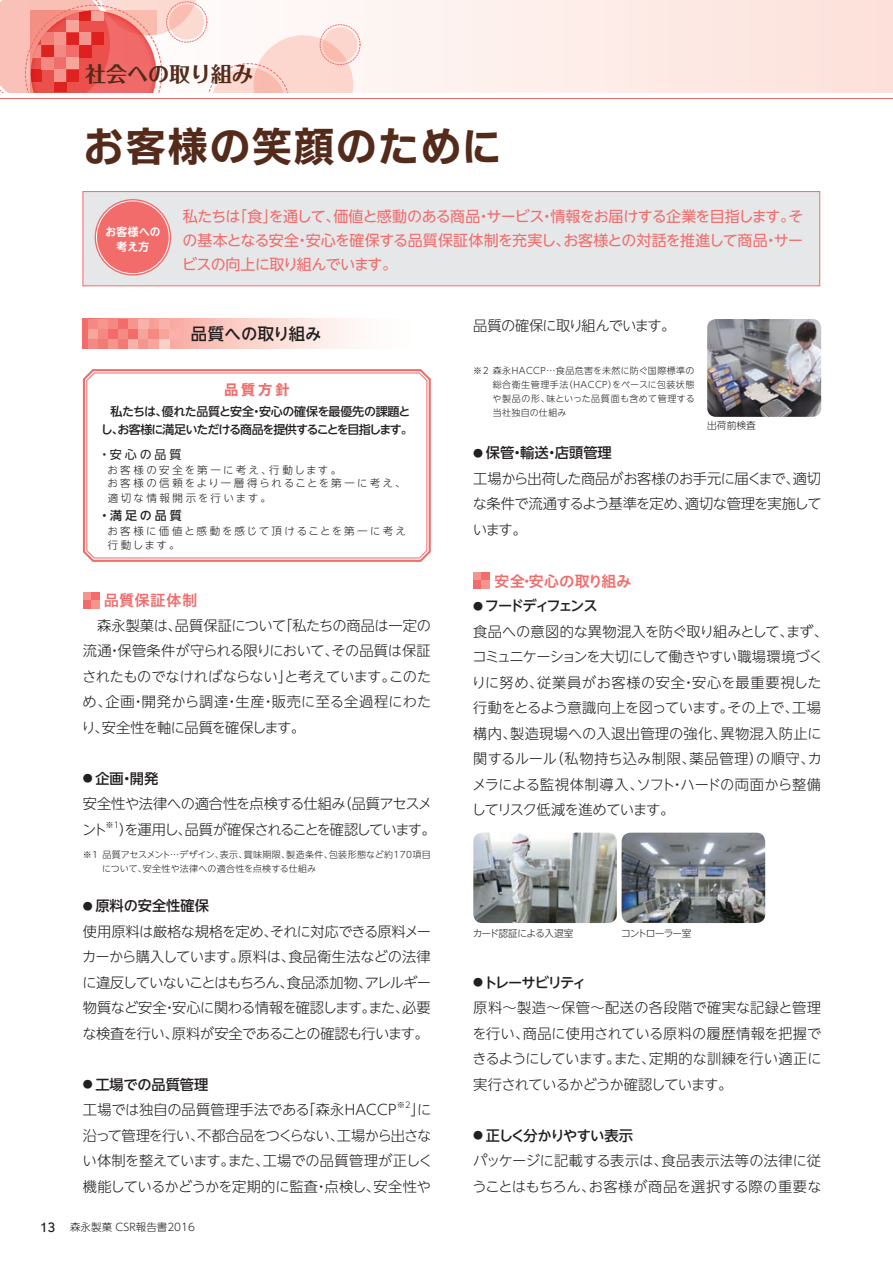
<style>
.page{position:relative;width:893px;height:1263px;background:#fff}
.page>*{position:absolute;margin:0;border:0;box-sizing:border-box;transform-origin:0 0}
.t1{font:41.25px "Ro NOW Std GE";letter-spacing:.02em;color:#542b1a}
.t2{font:700 21px "Folk Pro";color:#542b1a}
.t3{font:500 16.35px "UD Shin Go NT Pro";letter-spacing:.01em;color:#231f20}
.t4{font:15.45px "Hiragino UD Sans Std N W6";color:#f16c6b}
.t5{font:15px/24px "UD Shin Go NT Pro";letter-spacing:-.035em;color:#f16c6b;text-align:justify}
.t6{font:300 14.25px/25.5px "UD Shin Go NT Pro";letter-spacing:-.02em;color:#231f20}
.t7{font:300 14.25px/25.5px "UD Shin Go NT Pro";letter-spacing:-.04em;color:#231f20}
.t8{font:300 14.25px/25.5px "UD Shin Go NT Pro";color:#231f20}
.t9{font:300 14.25px/25.5px "UD Shin Go NT Pro";letter-spacing:.015em;color:#231f20}
.t10{font:300 14.25px "UD Shin Go NT Pro";letter-spacing:-.085em;color:#231f20}
.t11{font:300 14.25px "UD Shin Go NT Pro";letter-spacing:-.05em;color:#231f20}
.t12{font:14.25px "Hira Kaku Std W7";color:#f16c6b}
.t13{font:500 12px/18px "UD Shin Go NT Pro";letter-spacing:-.06em;color:#231f20;text-align:right}
.t14{font:12px "UD Shin Go NT Pro";letter-spacing:.245em;color:#231f20}
.t15{font:700 11.25px/15px "UD Shin Go NT Pro De";letter-spacing:.035em;color:#fff;text-align:center;scale:.95 1}
.t16{font:300 10.5px/14px "UD Shin Go NT Pro";letter-spacing:.21em;color:#231f20}
.t17{font:300 10.5px/13.5px "UD Shin Go NT Pro";letter-spacing:.185em;color:#231f20}
.t18{font:300 10.5px "UD Shin Go Pro";color:#231f20}
.t19{font:300 9.75px "UD Shin Go NT Pro";letter-spacing:-.07em;color:#231f20}
.t20{font:300 9.75px "UD Shin Go NT Pro";letter-spacing:-.09em;color:#231f20}
.t21{font:300 9px/14px "UD Shin Go NT Pro";letter-spacing:.04em;color:#231f20}
.t22{font:300 8.25px "UD Shin Go NT Pro";color:#231f20}
.s1{font-weight:500;font-size:10.05px}
.s2{font-weight:500}
.s3{font-family:"ITC Kabel Std";font-weight:500;font-size:13.8px}
</style>
<div class="page">
<svg style="left:149px;top:319px;width:205px;height:30px"></svg>
<div style="left:88px;top:319px;width:10px;height:10px;background:#f48882"></div>
<div style="left:88px;top:329px;width:10px;height:10px;background:#f7a49b"></div>
<div style="left:88px;top:339px;width:10px;height:10px;background:#f48882"></div>
<div style="left:98px;top:319px;width:10px;height:10px;background:#f5958e"></div>
<div style="left:98px;top:329px;width:10px;height:10px;background:#f48882"></div>
<div style="left:98px;top:339px;width:10px;height:10px;background:#f37b76"></div>
<div style="left:108px;top:319px;width:10px;height:10px;background:#f48882"></div>
<div style="left:108px;top:329px;width:10px;height:10px;background:#f16c6b"></div>
<div style="left:108px;top:339px;width:10px;height:10px;background:#f5958e"></div>
<div style="left:118px;top:319px;width:11px;height:10px;background:#f16c6b"></div>
<div style="left:118px;top:329px;width:11px;height:10px;background:#f48882"></div>
<div style="left:118px;top:339px;width:11px;height:10px;background:#f37b76"></div>
<div style="left:129px;top:319px;width:10px;height:10px;background:#f5958e"></div>
<div style="left:129px;top:329px;width:10px;height:10px;background:#f16c6b"></div>
<div style="left:129px;top:339px;width:10px;height:10px;background:#f9b2a9"></div>
<div style="left:139px;top:329px;width:10px;height:10px;background:#f7a49b"></div>
<div style="left:139px;top:339px;width:10px;height:10px;background:#f5958e"></div>
<div style="left:149px;top:329px;width:10px;height:10px;background:#f48882"></div>
<div style="left:149px;top:339px;width:10px;height:10px;background:#f7a49b"></div>
<div style="left:159px;top:329px;width:10px;height:10px;background:#f7a49b"></div>
<div style="left:159px;top:339px;width:10px;height:10px;background:#fbd0c7"></div>
<div style="left:139px;top:319px;width:10px;height:10px;background:#f9b2a9"></div>
<div style="left:159px;top:319px;width:10px;height:10px;background:#f9b2a9"></div>
<div style="left:169px;top:329px;width:10px;height:10px;background:#f9b2a9"></div>
<div style="left:83px;top:319px;width:5px;height:30px;background:#f16c6b"></div>
<div style="left:83px;top:592px;width:8px;height:8px;background:#f5958e"></div>
<div style="left:83px;top:600px;width:8px;height:8px;background:#f16c6b"></div>
<div style="left:91px;top:592px;width:9px;height:8px;background:#f16c6b"></div>
<div style="left:91px;top:600px;width:9px;height:8px;background:#f5958e"></div>
<div style="left:473px;top:572px;width:9px;height:9px;background:#f5958e"></div>
<div style="left:473px;top:581px;width:9px;height:8px;background:#f16c6b"></div>
<div style="left:482px;top:572px;width:8px;height:9px;background:#f16c6b"></div>
<div style="left:482px;top:581px;width:8px;height:8px;background:#f5958e"></div>
<svg style="left:82px;top:369px;width:349px;height:193px"></svg>
<svg style="left:86px;top:372px;width:342px;height:187px"></svg>
<img style="left:707px;top:319px;width:114px;height:98px">
<img style="left:622px;top:833px;width:143px;height:90px">
<img style="left:473px;top:833px;width:144px;height:90px">
<div style="left:83px;top:191px;width:737px;height:95px;background:#e6e7e9;border:1px solid #f16c6b"></div>
<div style="left:95px;top:199px;width:76px;height:77px;background:#f16c6b;border-radius:50%"></div>
<div style="left:96px;top:201px;width:73px;height:73px;border:1px solid #fff;border-radius:50%"></div>
<svg style="left:198px;top:0;width:695px;height:92px"></svg>
<div style="left:169px;top:4px;width:35px;height:36px;background:#fdded7;border-radius:50%"></div>
<div style="left:166px;top:2px;width:41px;height:40px;border:1px dashed #f16c6b;border-radius:50%"></div>
<div style="left:323px;top:27px;width:34px;height:35px;background:#fcd6cd;border-radius:50%"></div>
<div style="left:320px;top:24px;width:40px;height:41px;border:1px dashed #f16c6b;border-radius:50%"></div>
<svg style="left:206px;top:35px;width:147px;height:57px"></svg>
<svg style="left:0;top:0;width:198px;height:92px"></svg>
<hr style="left:0;top:98px;width:893px;height:1px;background:#f16c6b">
<h2 class="t2" style="left:85px;top:56px;width:169px">社会への取り組み</h2>
<h1 class="t1" style="left:83px;top:119px;width:421px">お客様の笑顔のために</h1>
<p class="t15" style="left:105px;top:224px;width:59px">お客様への考え方</p>
<p class="t5" style="left:182px;top:203px;width:623px">私たちは「食」を通して、価値と感動のある商品・サービス・情報をお届けする企業を目指します。その基本となる安全・安心を確保する品質保証体制を充実し、お客様との対話を推進して商品・サービスの向上に取り組んでいます。</p>
<p class="t3" style="left:191px;top:321px;width:132px">品質への取り組み</p>
<p class="t11" style="left:473px;top:314px;width:203px">品質の確保に取り組んでいます。</p>
<p class="t12" style="left:224px;top:378px;width:67px">品質方針</p>
<p class="t13" style="left:101px;top:402px;width:313px">私たちは、優れた品質と安全・安心の確保を最優先の課題とし、お客様に満足いただける商品を提供することを目指します。</p>
<p class="t14" style="left:98px;top:444px;width:85px">・安心の品質</p>
<p class="t16" style="left:107px;top:463px;width:300px">お客様の安全を第一に考え、行動します。<br>お客様の信頼をより一層得られることを第一に考え、適切な情報開示を行います。</p>
<p class="t13" style="left:99px;top:506px;width:85px">・満足の品質</p>
<p class="t17" style="left:107px;top:524px;width:300px">お客様に価値と感動を感じて頂けることを第一に考え行動します。</p>
<p class="t4" style="left:104px;top:588px;width:95px">品質保証体制</p>
<p class="t6" style="left:82px;top:612px;width:351px;text-align:justify;text-indent:16px">森永製菓は、品質保証について「私たちの商品は一定の流通・保管条件が守られる限りにおいて、その品質は保証されたものでなければならない」と考えています。このため、企画・開発から調達・生産・販売に至る全過程にわたり、安全性を軸に品質を確保します。</p>
<p class="t6" style="left:82px;top:765px;width:352px"><span class="s1">●</span> <span class="s2">企画・開発<br></span>安全性や法律への適合性を点検する仕組み（品質アセスメント</p>
<p class="t22" style="left:105px;top:818px;width:15px">※1</p>
<p class="t10" style="left:119px;top:818px;width:318px">）を運用し、品質が確保されることを確認しています。</p>
<p class="t21" style="left:102px;top:847px;width:330px;text-indent:-19px">※1 品質アセスメント…デザイン、表示、賞味期限、製造条件、包装形態など約170項目について、安全性や法律への適合性を点検する仕組み</p>
<p class="t7" style="left:82px;top:892px;width:351px"><span class="s1">●</span> <span class="s2">原料の安全性確保<br></span>使用原料は厳格な規格を定め、それに対応できる原料メーカーから購入しています。原料は、食品衛生法などの法律に違反していないことはもちろん、食品添加物、アレルギー物質など安全・安心に関わる情報を確認します。また、必要な検査を行い、原料が安全であることの確認も行います。</p>
<p class="t9" style="left:83px;top:1071px;width:315px"><span class="s1">●</span> <span class="s2">工場での品質管理<br></span>工場では独自の品質管理手法である「森永HACCP</p>
<p class="t22" style="left:397px;top:1098px;width:15px">※2</p>
<p class="t6" style="left:83px;top:1096px;width:352px;text-align:justify;text-indent:328px">」に沿って管理を行い、不都合品をつくらない、工場から出さない体制を整えています。また、工場での品質管理が正しく機能しているかどうかを定期的に監査・点検し、安全性や</p>
<p class="t18" style="left:40px;top:1219px;width:156px"><span class="s3">13</span> 森永製菓 CSR報告書2016</p>
<p class="t21" style="left:493px;top:363px;width:204px;text-align:justify;text-indent:-19px">※2 森永HACCP…食品危害を未然に防ぐ国際標準の総合衛生管理手法（HACCP）をベースに包装状態や製品の形、味といった品質面も含めて管理する当社独自の仕組み</p>
<p class="t19" style="left:707px;top:418px;width:50px">出荷前検査</p>
<p class="t6" style="left:473px;top:439px;width:350px"><span class="s1">●</span> <span class="s2">保管・輸送・店頭管理<br></span>工場から出荷した商品がお客様のお手元に届くまで、適切な条件で流通するよう基準を定め、適切な管理を実施しています。</p>
<p class="t4" style="left:494px;top:570px;width:139px">安全・安心の取り組み</p>
<p class="t6" style="left:472px;top:592px;width:358px"><span class="s1">●</span> <span class="s2">フードディフェンス<br></span>食品への意図的な異物混入を防ぐ取り組みとして、まず、コミュニケーションを大切にして働きやすい職場環境づくりに努め、従業員がお客様の安全・安心を最重要視した行動をとるよう意識向上を図っています。その上で、工場構内、製造現場への入退出管理の強化、異物混入防止に関するルール（私物持ち込み制限、薬品管理）の順守、カメラによる監視体制導入、ソフト・ハードの両面から整備してリスク低減を進めています。</p>
<p class="t19" style="left:473px;top:925px;width:102px">カード認証による入退室</p>
<p class="t20" style="left:621px;top:925px;width:72px">コントローラー室</p>
<p class="t6" style="left:472px;top:969px;width:351px"><span class="s1">●</span><span class="s2">トレーサビリティ<br></span>原料～製造～保管～配送の各段階で確実な記録と管理を行い、商品に使用されている原料の履歴情報を把握できるようにしています。また、定期的な訓練を行い適正に実行されているかどうか確認しています。</p>
<p class="t8" style="left:472px;top:1122px;width:351px"><span class="s1">●</span> <span class="s2">正しく分かりやすい表示<br></span>パッケージに記載する表示は、食品表示法等の法律に従うことはもちろん、お客様が商品を選択する際の重要な</p>
</div>
